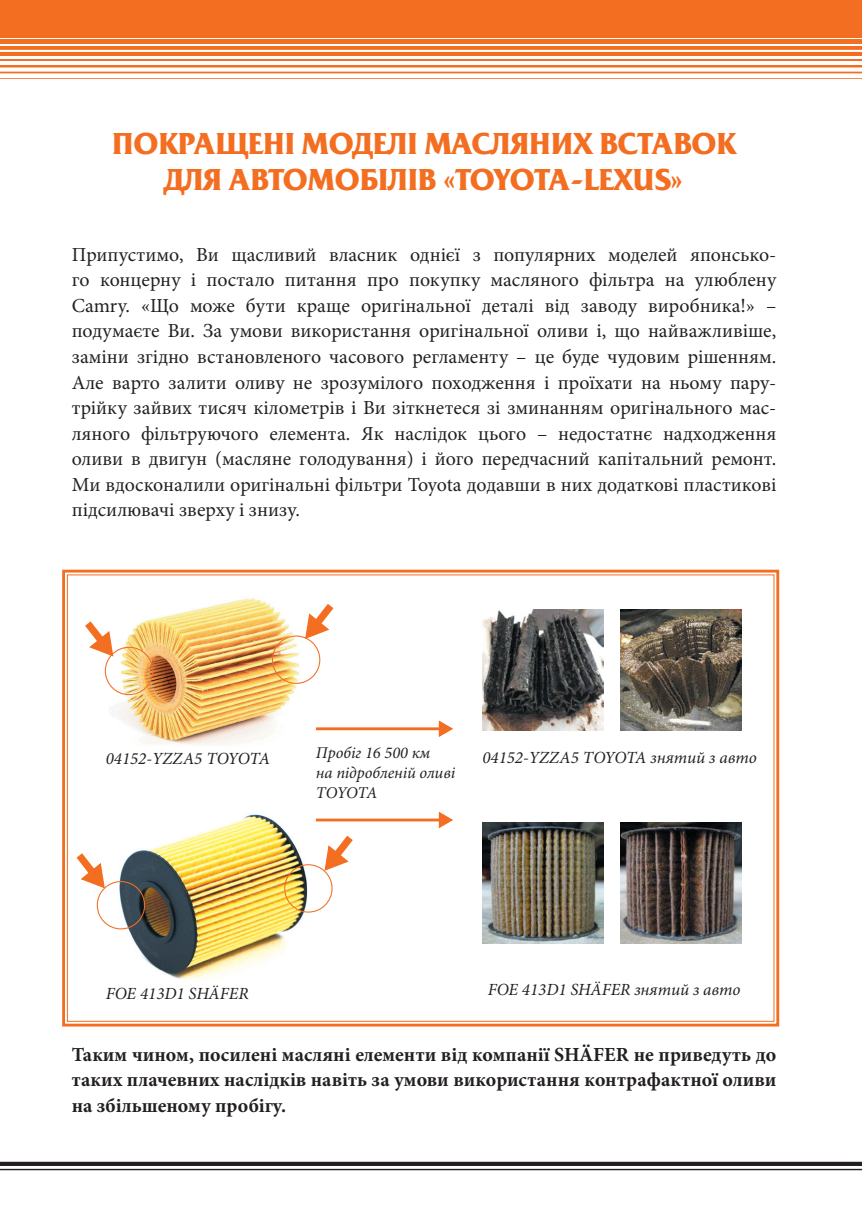
<style>
.page{position:relative;width:862px;height:1214px;background:#fff}
.page>*{position:absolute;margin:0;border:0;box-sizing:border-box;transform-origin:0 0}
.t1{font:700 29.8px/35.8px "Friz Quadrata C";color:#f36e21;text-align:center}
.t2{font:19.8px/25.6px "Minion Pro";color:#231f20;text-align:justify}
.t3{font:700 19.8px/25.6px "Minion Pro";color:#231f20;text-align:justify}
.t4{font:italic 17px "Minion Pro";color:#231f20}
.t5{font:italic 16.4px/19.8px "Minion Pro";letter-spacing:-.005em;color:#231f20}
.s1{font-size:20px}
</style>
<div class="page">
<div style="left:0;top:0;width:862px;height:79px;background:#f36e21"></div>
<div style="left:0;top:73px;width:862px;height:5px;background:#fff"></div>
<div style="left:0;top:67px;width:862px;height:5px;background:#fff"></div>
<hr style="left:0;top:62px;width:862px;height:3px;background:#fff">
<hr style="left:0;top:56px;width:862px;height:2px;background:#fff">
<hr style="left:0;top:50px;width:862px;height:2px;background:#fff">
<hr style="left:0;top:44px;width:862px;height:1px;background:#fff">
<hr style="left:0;top:38px;width:862px;height:1px;background:#fff">
<svg style="left:0;top:1161px;width:862px;height:4px;fill:#231f20"></svg>
<hr style="left:0;top:1168px;width:862px;height:2px;background:#231f20">
<svg style="left:62px;top:569px;width:718px;height:458px"></svg>
<hr style="left:316px;top:727px;width:125px;height:3px;background:#f36e21">
<svg style="left:437px;top:719px;width:17px;height:18px"></svg>
<svg style="left:78px;top:613px;width:36px;height:44px"></svg>
<svg style="left:304px;top:596px;width:37px;height:44px"></svg>
<svg style="left:323px;top:827px;width:37px;height:44px"></svg>
<svg style="left:69px;top:845px;width:37px;height:44px"></svg>
<hr style="left:316px;top:818px;width:125px;height:3px;background:#f36e21">
<svg style="left:437px;top:810px;width:17px;height:18px"></svg>
<div style="left:105px;top:646px;width:48px;height:49px;border:1px solid #f36e21;border-radius:50%"></div>
<div style="left:97px;top:880px;width:48px;height:49px;border:1px solid #f36e21;border-radius:50%"></div>
<div style="left:284px;top:864px;width:48px;height:48px;border:1px solid #f36e21;border-radius:50%"></div>
<div style="left:272px;top:635px;width:48px;height:48px;border:1px solid #f36e21;border-radius:50%"></div>
<img style="left:482px;top:609px;width:121px;height:121px">
<img style="left:621px;top:609px;width:120px;height:121px">
<img style="left:482px;top:822px;width:121px;height:121px">
<img style="left:621px;top:822px;width:120px;height:121px">
<h1 class="t1" style="left:112px;top:126px;width:625px">ПОКРАЩЕНІ МОДЕЛІ МАСЛЯНИХ ВСТАВОК<br>ДЛЯ АВТОМОБІЛІВ «TOYOTA-LEXUS»</h1>
<p class="t2" style="left:72px;top:241px;width:706px">Припустимо, Ви щасливий власник однієї з популярних моделей японсько&shy;го концерну і постало питання про покупку масляного фільтра на улюблену Camry. «Що може бути краще оригінальної деталі від заводу виробника!» – подумаєте Ви. За умови використання оригінальної оливи і, що найважливіше, заміни згідно встановленого часового регламенту – це буде чудовим рішенням.<br>Але варто залити оливу не зрозумілого походження і проїхати на ньому пару&shy;трійку зайвих тисяч кілометрів і Ви зіткнетеся зі зминанням оригінального мас&shy;ляного фільтруючого елемента. Як наслідок цього – недостатнє надходження оливи в двигун (масляне голодування) і його передчасний капітальний ремонт.<br>Ми вдосконалили оригінальні фільтри Toyota додавши в них додаткові пластикові підсилювачі зверху і знизу.</p>
<p class="t4" style="left:106px;top:747px;width:166px">04152-YZZA5 TOYOTA</p>
<p class="t5" style="left:316px;top:742px;width:141px">Пробіг 16 500 км<br>на підробленій оливі<br>TOYOTA</p>
<p class="t4" style="left:482px;top:745px;width:276px">04152-YZZA5 TOYOTA знятий з авто</p>
<p class="t4" style="left:106px;top:981px;width:144px">FOE 413D1 SHÄFER</p>
<p class="t4" style="left:488px;top:978px;width:254px">FOE 413D1 SHÄFER знятий з авто</p>
<p class="t3" style="left:72px;top:1041px;width:706px">Таким чином, посилені масляні елементи від компанії <span class="s1">SHÄFER</span> не приведуть до таких плачевних наслідків навіть за умови використання контрафактної оливи на збільшеному пробігу.</p>
</div>
